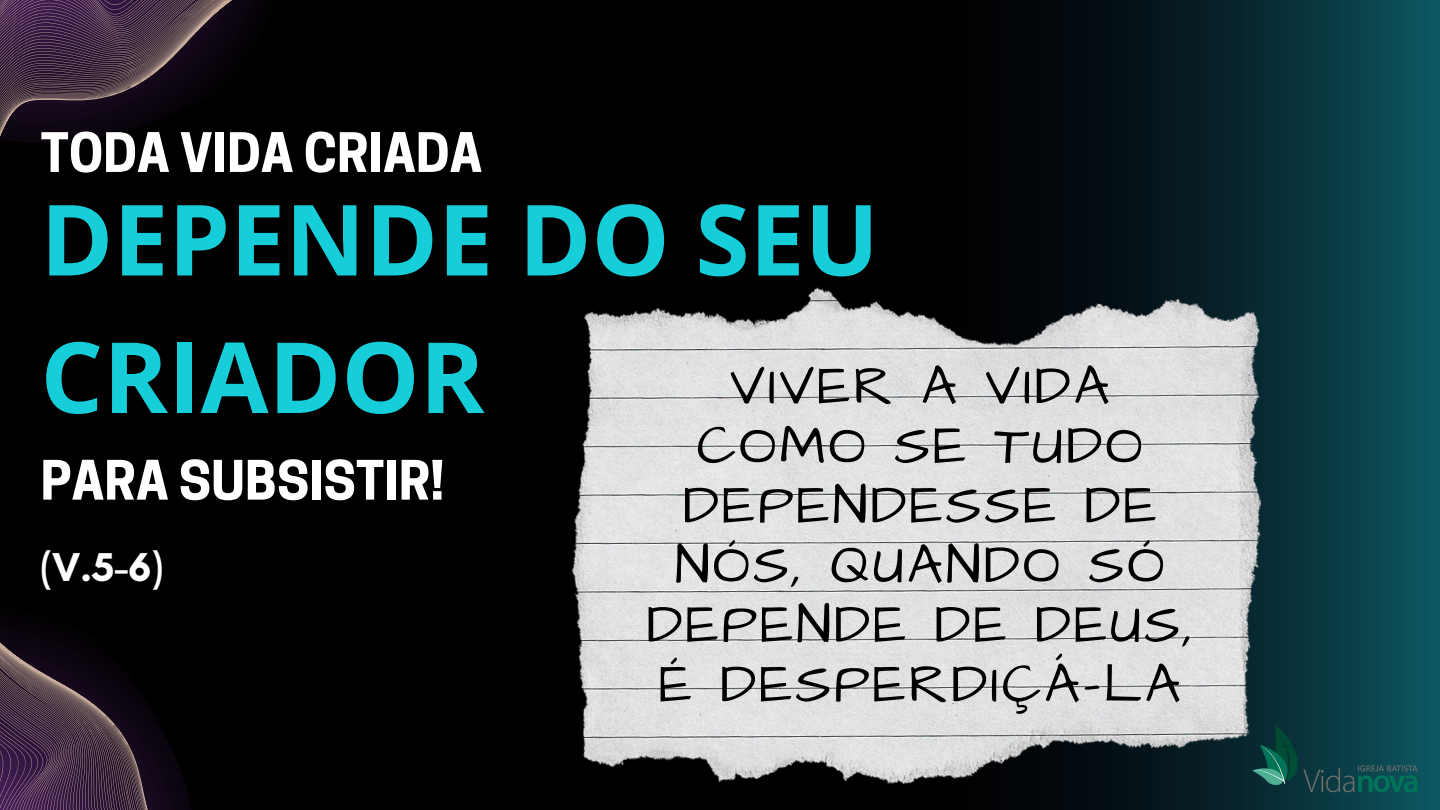
<style>
.page{position:relative;width:1440px;height:810px;background:#000}
.page>*{position:absolute;margin:0;border:0;box-sizing:border-box;transform-origin:0 0}
.t1{font:700 98.4px/137.5px "Open Sans";color:#16ceda}
.t2{font:55.8px/59.6px "Architects Daughter";letter-spacing:.055em;color:#000;text-align:center}
.t3{font:700 51px "Cooper Hewitt";color:#fff}
.t4{font:700 41px "Glacial Indifference";color:#fff}
</style>
<div class="page">
<div style="left:920px;top:0;width:520px;height:810px;background:linear-gradient(to right,#000,#0d4d58)"></div>
<svg style="left:0;top:0;width:256px;height:143px"></svg>
<svg style="left:0;top:625px;width:191px;height:185px"></svg>
<img style="left:1241px;top:717px;width:199px;height:93px">
<img style="left:571px;top:287px;width:692px;height:498px">
<p class="t3" style="left:41px;top:134px;width:443px">TODA VIDA CRIADA</p>
<h1 class="t1" style="left:41px;top:169px;width:840px">DEPENDE DO SEU<br>CRIADOR</h1>
<p class="t2" style="left:647px;top:357px;width:548px">VIVER A VIDA<br>COMO SE TUDO<br>DEPENDESSE DE<br>NÓS, QUANDO SÓ<br>DEPENDE DE DEUS,<br>É DESPERDIÇÁ-LA</p>
<p class="t3" style="left:41px;top:461px;width:405px">PARA SUBSISTIR!</p>
<p class="t4" style="left:41px;top:542px;width:124px">(V.5-6)</p>
</div>
